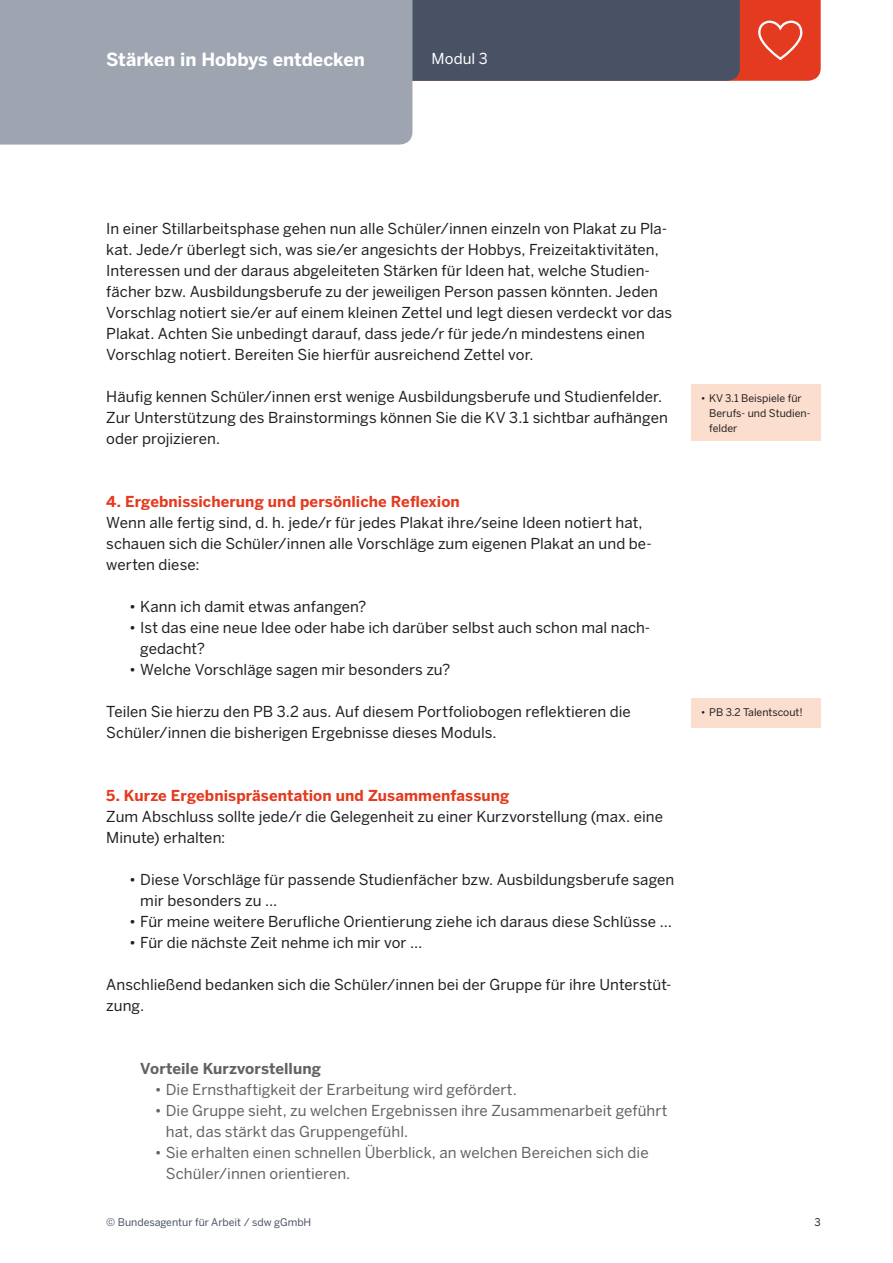
<style>
.page{position:relative;width:893px;height:1263px;background:#fff}
.page>*{position:absolute;margin:0;border:0;box-sizing:border-box;transform-origin:0 0}
.t1{font:700 18px "Benton Sans";color:#fff}
.t2{font:15px/21px "Benton Sans";letter-spacing:.005em;color:#231f20}
.t3{font:15px/21px "Benton Sans";letter-spacing:.005em;color:#636366}
.t4{font:700 15px "Benton Sans";letter-spacing:.005em;color:#e43b20}
.t5{font:700 15px "Benton Sans";letter-spacing:.005em;color:#636366}
.t6{font:15px "Benton Sans";letter-spacing:.005em;color:#fff}
.t7{font:10.5px/15px "Benton Sans";color:#231f20}
.t8{font:10.5px "Benton Sans";color:#495265}
</style>
<div class="page">
<div style="left:740px;top:0;width:81px;height:81px;background:#e43b20"></div>
<div style="left:412px;top:0;width:328px;height:81px;background:#495265"></div>
<div style="left:0;top:0;width:412px;height:145px;background:#9ea5b0"></div>
<svg style="left:758px;top:21px;width:44px;height:39px"></svg>
<div style="left:691px;top:384px;width:130px;height:57px;background:#fbdece"></div>
<div style="left:691px;top:698px;width:130px;height:30px;background:#fbdece"></div>
<p class="t1" style="left:106px;top:49px;width:260px">Stärken in Hobbys entdecken</p>
<p class="t6" style="left:432px;top:50px;width:58px">Modul 3</p>
<p class="t2" style="left:106px;top:218px;width:567px">In einer Stillarbeitsphase gehen nun alle Schüler/innen einzeln von Plakat zu Pla&shy;kat. Jede/r überlegt sich, was sie/er angesichts der Hobbys, Freizeitaktivitäten, Interessen und der daraus abgeleiteten Stärken für Ideen hat, welche Studien&shy;fächer bzw. Ausbildungsberufe zu der jeweiligen Person passen könnten. Jeden Vorschlag notiert sie/er auf einem kleinen Zettel und legt diesen verdeckt vor das Plakat. Achten Sie unbedingt darauf, dass jede/r für jede/n mindestens einen Vorschlag notiert. Bereiten Sie hierfür ausreichend Zettel vor.</p>
<p class="t2" style="left:106px;top:386px;width:563px">Häufig kennen Schüler/innen erst wenige Ausbildungsberufe und Studienfelder.<br>Zur Unterstützung des Brainstormings können Sie die KV 3.1 sichtbar aufhängen oder projizieren.</p>
<p class="t4" style="left:106px;top:492px;width:355px">4. Ergebnissicherung und persönliche Reflexion</p>
<p class="t2" style="left:106px;top:512px;width:547px">Wenn alle fertig sind, d. h. jede/r für jedes Plakat ihre/seine Ideen notiert hat, schauen sich die Schüler/innen alle Vorschläge zum eigenen Plakat an und be&shy;werten diese:</p>
<p class="t2" style="left:129px;top:596px;width:239px">• Kann ich damit etwas anfangen?</p>
<p class="t2" style="left:140px;top:617px;width:510px;text-indent:-11px">• Ist das eine neue Idee oder habe ich darüber selbst auch schon mal nach&shy;gedacht?</p>
<p class="t2" style="left:129px;top:659px;width:323px">• Welche Vorschläge sagen mir besonders zu?</p>
<p class="t2" style="left:106px;top:701px;width:526px">Teilen Sie hierzu den PB 3.2 aus. Auf diesem Portfoliobogen reflektieren die<br>Schüler/innen die bisherigen Ergebnisse dieses Moduls.</p>
<p class="t4" style="left:106px;top:786px;width:405px">5. Kurze Ergebnispräsentation und Zusammenfassung</p>
<p class="t2" style="left:106px;top:806px;width:558px">Zum Abschluss sollte jede/r die Gelegenheit zu einer Kurzvorstellung (max. eine<br>Minute) erhalten:</p>
<p class="t2" style="left:140px;top:869px;width:536px;text-indent:-11px">• Diese Vorschläge für passende Studienfächer bzw. Ausbildungsberufe sagen mir besonders zu …</p>
<p class="t2" style="left:129px;top:911px;width:544px">• Für meine weitere Berufliche Orientierung ziehe ich daraus diese Schlüsse …</p>
<p class="t2" style="left:129px;top:932px;width:294px">• Für die nächste Zeit nehme ich mir vor …</p>
<p class="t2" style="left:106px;top:974px;width:567px">Anschließend bedanken sich die Schüler/innen bei der Gruppe für ihre Unterstüt&shy;zung.</p>
<p class="t5" style="left:140px;top:1059px;width:182px">Vorteile Kurzvorstellung</p>
<p class="t3" style="left:155px;top:1079px;width:363px">• Die Ernsthaftigkeit der Erarbeitung wird gefördert.</p>
<p class="t3" style="left:166px;top:1100px;width:503px;text-indent:-11px">• Die Gruppe sieht, zu welchen Ergebnissen ihre Zusammenarbeit geführt hat, das stärkt das Gruppengefühl.</p>
<p class="t3" style="left:166px;top:1142px;width:484px;text-indent:-11px">• Sie erhalten einen schnellen Überblick, an welchen Bereichen sich die<br>Schüler/innen orientieren.</p>
<p class="t7" style="left:709px;top:390px;width:101px;text-indent:-9px">• KV 3.1 Beispiele für<br>Berufs- und Studien&shy;felder</p>
<p class="t7" style="left:701px;top:705px;width:104px">• PB 3.2 Talentscout!</p>
<p class="t8" style="left:106px;top:1216px;width:207px">© Bundesagentur für Arbeit / sdw gGmbH</p>
<p class="t7" style="left:814px;top:1215px;width:8px">3</p>
</div>
